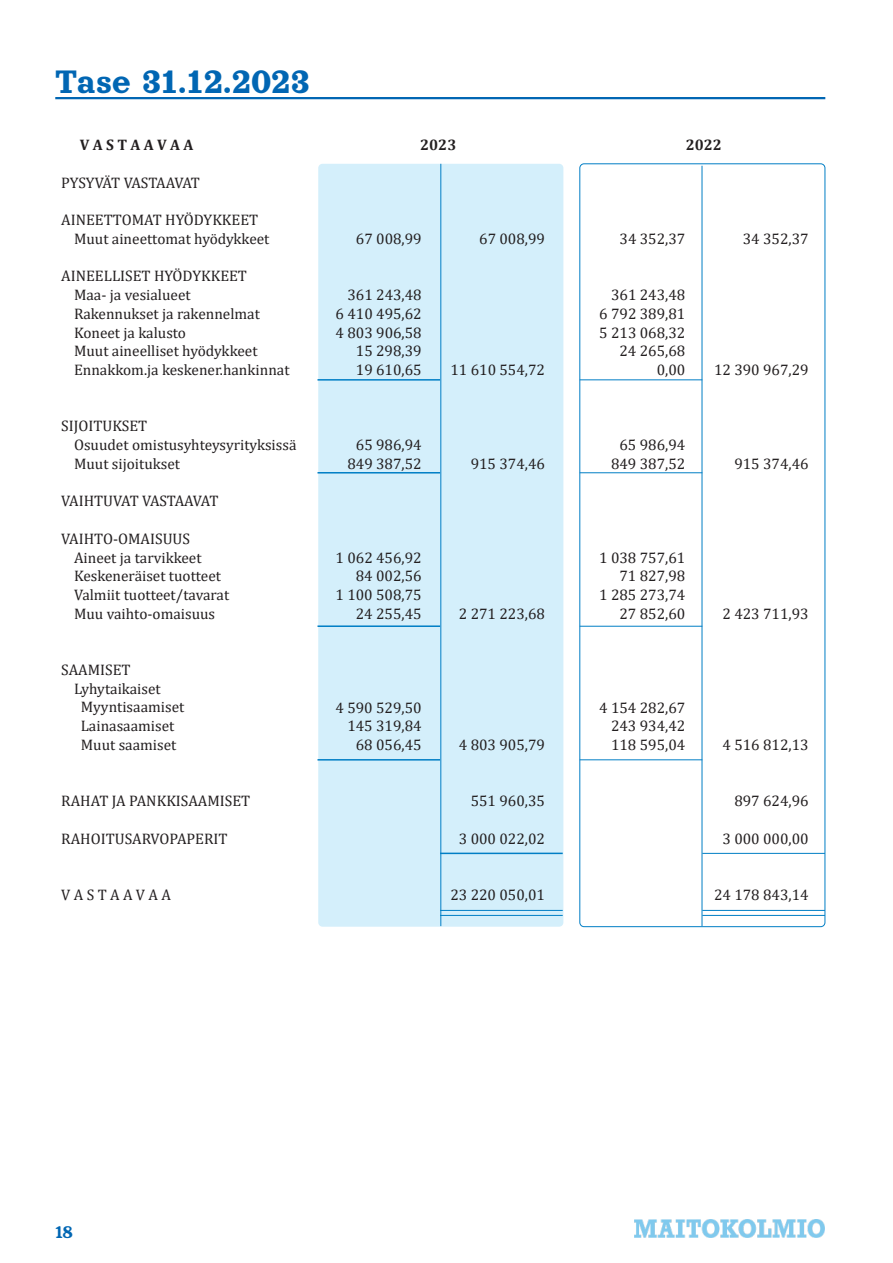
<style>
.page{position:relative;width:893px;height:1263px;background:#fff}
.page>*{position:absolute;margin:0;border:0;box-sizing:border-box;transform-origin:0 0}
.t1{font:36px "Orelega One";letter-spacing:-.005em;color:#0166b3}
.t2{font:16.5px "Calistoga";color:#0166b3}
.t3{font:15.3px/18.8px "Cambria";color:#231f20}
.t4{font:15.3px "Cambria";letter-spacing:-.035em;color:#231f20}
.t5{font:700 15.3px "Cambria";color:#231f20}
</style>
<div class="page">
<img style="left:634px;top:1219px;width:191px;height:18px">
<div style="left:579px;top:163px;width:246px;height:764px;border:1px solid #007ec5;border-radius:4px"></div>
<div style="left:318px;top:164px;width:245px;height:763px;background:#d4effb;border-radius:4px"></div>
<hr style="left:55px;top:97px;width:770px;height:2px;background:#0166b3">
<hr style="left:440px;top:853px;width:123px;height:1px;background:#007ec5">
<hr style="left:702px;top:853px;width:123px;height:1px;background:#007ec5">
<hr style="left:440px;top:910px;width:123px;height:1px;background:#007ec5">
<hr style="left:440px;top:915px;width:123px;height:1px;background:#007ec5">
<hr style="left:702px;top:910px;width:123px;height:1px;background:#007ec5">
<hr style="left:702px;top:915px;width:123px;height:1px;background:#007ec5">
<hr style="left:317px;top:759px;width:123px;height:1px;background:#007ec5">
<hr style="left:580px;top:759px;width:122px;height:1px;background:#007ec5">
<hr style="left:317px;top:625px;width:123px;height:2px;background:#007ec5">
<hr style="left:317px;top:472px;width:123px;height:1px;background:#007ec5">
<hr style="left:580px;top:626px;width:122px;height:1px;background:#007ec5">
<hr style="left:580px;top:472px;width:122px;height:1px;background:#007ec5">
<hr style="left:317px;top:379px;width:123px;height:2px;background:#007ec5">
<hr style="left:580px;top:379px;width:122px;height:1px;background:#007ec5">
<hr style="left:440px;top:164px;width:1px;height:762px;background:#007ec5">
<hr style="left:702px;top:166px;width:1px;height:760px;background:#007ec5">
<h1 class="t1" style="left:55px;top:62px;width:257px">Tase 31.12.2023</h1>
<p class="t5" style="left:80px;top:134px;width:115px">V A S T A A V A A</p>
<p class="t5" style="left:420px;top:134px;width:38px">2023</p>
<p class="t5" style="left:686px;top:134px;width:38px">2022</p>
<p class="t4" style="left:61px;top:173px;width:140px">PYSYVÄT VASTAAVAT</p>
<p class="t3" style="left:74px;top:210px;width:197px;text-indent:-13px">AINEETTOMAT HYÖDYKKEET<br>Muut aineettomat hyödykkeet</p>
<p class="t3" style="left:74px;top:267px;width:217px;text-indent:-13px">AINEELLISET HYÖDYKKEET<br>Maa- ja vesialueet<br>Rakennukset ja rakennelmat<br>Koneet ja kalusto<br>Muut aineelliset hyödykkeet<br>Ennakkom.ja keskener.hankinnat</p>
<p class="t3" style="left:74px;top:417px;width:224px;text-indent:-13px">SIJOITUKSET<br>Osuudet omistusyhteysyrityksissä<br>Muut sijoitukset</p>
<p class="t4" style="left:61px;top:492px;width:159px">VAIHTUVAT VASTAAVAT</p>
<p class="t3" style="left:74px;top:529px;width:157px;text-indent:-13px">VAIHTO-OMAISUUS<br>Aineet ja tarvikkeet<br>Keskeneräiset tuotteet<br>Valmiit tuotteet/tavarat<br>Muu vaihto-omaisuus</p>
<p class="t3" style="left:61px;top:660px;width:71px">SAAMISET</p>
<p class="t3" style="left:74px;top:679px;width:88px">Lyhytaikaiset</p>
<p class="t3" style="left:81px;top:698px;width:105px">Myyntisaamiset</p>
<p class="t3" style="left:81px;top:716px;width:95px">Lainasaamiset</p>
<p class="t3" style="left:81px;top:735px;width:97px">Muut saamiset</p>
<p class="t3" style="left:61px;top:791px;width:191px">RAHAT JA PANKKISAAMISET</p>
<p class="t3" style="left:61px;top:829px;width:168px">RAHOITUSARVOPAPERIT</p>
<p class="t3" style="left:61px;top:885px;width:111px">V A S T A A V A A</p>
<p class="t3" style="left:356px;top:229px;width:67px">67 008,99</p>
<p class="t3" style="left:479px;top:229px;width:67px">67 008,99</p>
<p class="t3" style="left:619px;top:229px;width:67px">34 352,37</p>
<p class="t3" style="left:743px;top:229px;width:67px">34 352,37</p>
<p class="t3" style="left:347px;top:285px;width:76px">361 243,48</p>
<p class="t3" style="left:611px;top:285px;width:76px">361 243,48</p>
<p class="t3" style="left:336px;top:304px;width:88px">6 410 495,62</p>
<p class="t3" style="left:599px;top:304px;width:88px">6 792 389,81</p>
<p class="t3" style="left:336px;top:323px;width:88px">4 803 906,58</p>
<p class="t3" style="left:599px;top:323px;width:88px">5 213 068,32</p>
<p class="t3" style="left:356px;top:342px;width:67px">15 298,39</p>
<p class="t3" style="left:619px;top:342px;width:67px">24 265,68</p>
<p class="t3" style="left:356px;top:360px;width:67px">19 610,65</p>
<p class="t3" style="left:450px;top:360px;width:96px">11 610 554,72</p>
<p class="t3" style="left:657px;top:360px;width:30px">0,00</p>
<p class="t3" style="left:714px;top:360px;width:96px">12 390 967,29</p>
<p class="t3" style="left:356px;top:435px;width:67px">65 986,94</p>
<p class="t3" style="left:619px;top:435px;width:67px">65 986,94</p>
<p class="t3" style="left:347px;top:454px;width:76px">849 387,52</p>
<p class="t3" style="left:471px;top:454px;width:76px">915 374,46</p>
<p class="t3" style="left:611px;top:454px;width:76px">849 387,52</p>
<p class="t3" style="left:734px;top:454px;width:76px">915 374,46</p>
<p class="t3" style="left:336px;top:548px;width:88px">1 062 456,92</p>
<p class="t3" style="left:599px;top:548px;width:88px">1 038 757,61</p>
<p class="t3" style="left:356px;top:567px;width:67px">84 002,56</p>
<p class="t3" style="left:619px;top:567px;width:67px">71 827,98</p>
<p class="t3" style="left:335px;top:585px;width:88px">1 100 508,75</p>
<p class="t3" style="left:599px;top:585px;width:88px">1 285 273,74</p>
<p class="t3" style="left:356px;top:604px;width:67px">24 255,45</p>
<p class="t3" style="left:459px;top:604px;width:88px">2 271 223,68</p>
<p class="t3" style="left:619px;top:604px;width:67px">27 852,60</p>
<p class="t3" style="left:722px;top:604px;width:88px">2 423 711,93</p>
<p class="t3" style="left:335px;top:698px;width:88px">4 590 529,50</p>
<p class="t3" style="left:599px;top:698px;width:88px">4 154 282,67</p>
<p class="t3" style="left:347px;top:717px;width:76px">145 319,84</p>
<p class="t3" style="left:611px;top:717px;width:76px">243 934,42</p>
<p class="t3" style="left:356px;top:735px;width:67px">68 056,45</p>
<p class="t3" style="left:459px;top:735px;width:88px">4 803 905,79</p>
<p class="t3" style="left:611px;top:735px;width:76px">118 595,04</p>
<p class="t3" style="left:722px;top:735px;width:88px">4 516 812,13</p>
<p class="t3" style="left:471px;top:791px;width:76px">551 960,35</p>
<p class="t3" style="left:734px;top:791px;width:76px">897 624,96</p>
<p class="t3" style="left:459px;top:829px;width:88px">3 000 022,02</p>
<p class="t3" style="left:722px;top:829px;width:88px">3 000 000,00</p>
<p class="t3" style="left:450px;top:885px;width:96px">23 220 050,01</p>
<p class="t3" style="left:714px;top:885px;width:96px">24 178 843,14</p>
<p class="t2" style="left:55px;top:1216px;width:19px">18</p>
</div>
